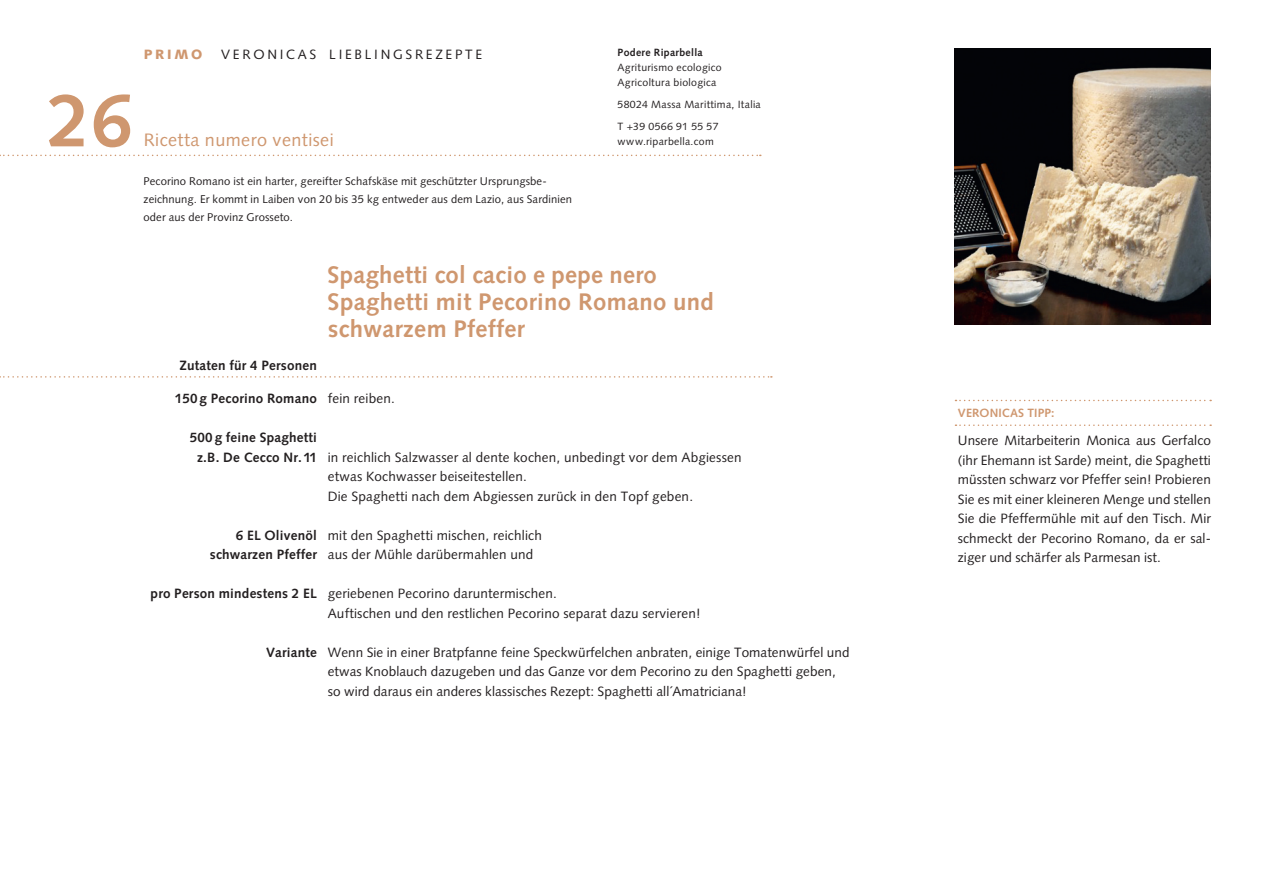
<style>
.page{position:relative;width:1263px;height:893px;background:#fff}
.page>*{position:absolute;margin:0;border:0;box-sizing:border-box;transform-origin:0 0}
.t1{font:700 75px "Syntax CL";color:#cf976f}
.t2{font:700 24px/27px "Syntax CL";letter-spacing:.015em;color:#cf976f}
.t3{font:18px "Syntax CL";letter-spacing:.025em;color:#cf976f}
.t4{font:13.5px/19.5px "Syntax CL";letter-spacing:.015em;color:#231f20}
.t5{font:700 13.5px/19.5px "Syntax CL";letter-spacing:.015em;color:#231f20;text-align:center}
.t6{font:13.5px "Syntax CL";letter-spacing:.2em;color:#231f20}
.t7{font:900 13.5px "Syntax";letter-spacing:.2em;color:#cf976f}
.t8{font:700 12px "Syntax CL";color:#cf976f}
.t9{font:11.25px/18px "Syntax CL";letter-spacing:.01em;color:#231f20}
.t10{font:10.5px/15px "Syntax CL";letter-spacing:.03em;color:#231f20}
.t11{font:700 10.5px "Syntax CL";letter-spacing:.03em;color:#231f20}
</style>
<div class="page">
<img style="left:955px;top:48px;width:256px;height:277px">
<svg style="left:0;top:155px;width:761px;height:1px"></svg>
<svg style="left:0;top:376px;width:772px;height:2px"></svg>
<svg style="left:955px;top:400px;width:256px;height:1px"></svg>
<svg style="left:955px;top:424px;width:256px;height:2px"></svg>
<p class="t7" style="left:144px;top:46px;width:60px">PRIMO</p>
<p class="t6" style="left:221px;top:46px;width:262px">Ver oni ca s Li ebli ngsr ezept e</p>
<h1 class="t1" style="left:48px;top:77px;width:86px">26</h1>
<h3 class="t3" style="left:144px;top:129px;width:191px">Ricetta numero ventisei</h3>
<p class="t9" style="left:144px;top:173px;width:430px">Pecorino Romano ist ein harter, gereifter Schafskäse mit geschützter Ursprungsbe&shy;zeichnung. Er kommt in Laiben von 20 bis 35 kg entweder aus dem Lazio, aus Sardinien oder aus der Provinz Grosseto.</p>
<p class="t11" style="left:618px;top:47px;width:87px">Podere Riparbella</p>
<p class="t10" style="left:618px;top:60px;width:106px">Agriturismo ecologico<br>Agricoltura biologica</p>
<p class="t10" style="left:618px;top:94px;width:145px;line-height:21.8px">58024 Massa Marittima, Italia<br>T +39 0566 91 55 57</p>
<p class="t10" style="left:618px;top:134px;width:98px">www.riparbella.com</p>
<p class="t5" style="left:180px;top:356px;width:139px">Zutaten für 4 Personen</p>
<p class="t5" style="left:175px;top:389px;width:144px">150 g Pecorino Romano</p>
<p class="t5" style="left:190px;top:428px;width:129px">500 g feine Spaghetti z.B. De Cecco Nr.11</p>
<p class="t5" style="left:210px;top:526px;width:109px;text-align:right">6 EL Olivenöl schwarzen Pfeffer</p>
<p class="t5" style="left:151px;top:584px;width:168px">pro Person mindestens 2 EL</p>
<p class="t5" style="left:266px;top:642px;width:52px">Variante</p>
<h2 class="t2" style="left:328px;top:262px;width:388px">Spaghetti col cacio e pepe nero<br>Spaghetti mit Pecorino Romano und schwarzem Pfeffer</h2>
<p class="t4" style="left:328px;top:389px;width:69px">fein reiben.</p>
<p class="t4" style="left:328px;top:447px;width:415px">in reichlich Salzwasser al dente kochen, unbedingt vor dem Abgiessen etwas Kochwasser beiseitestellen.<br>Die Spaghetti nach dem Abgiessen zurück in den Topf geben.</p>
<p class="t4" style="left:328px;top:525px;width:216px">mit den Spaghetti mischen, reichlich aus der Mühle darübermahlen und</p>
<p class="t4" style="left:328px;top:584px;width:374px">geriebenen Pecorino daruntermischen.<br>Auftischen und den restlichen Pecorino separat dazu servieren!</p>
<p class="t4" style="left:328px;top:642px;width:523px">Wenn Sie in einer Bratpfanne feine Speckwürfelchen anbraten, einige Tomatenwürfel und etwas Knoblauch dazugeben und das Ganze vor dem Pecorino zu den Spaghetti geben, so wird daraus ein anderes klassisches Rezept: Spaghetti all´Amatriciana!</p>
<p class="t8" style="left:958px;top:406px;width:17px">vero</p>
<p class="t8" style="left:990px;top:406px;width:21px">nicas</p>
<p class="t8" style="left:1027px;top:406px;width:29px">tipp:</p>
<p class="t4" style="left:958px;top:431px;width:255px;text-align:justify">Unsere Mitarbeiterin Monica aus Gerfalco (ihr Ehemann ist Sarde) meint, die Spaghetti müssten schwarz vor Pfeffer sein! Probieren Sie es mit einer kleineren Menge und stellen Sie die Pfeffermühle mit auf den Tisch. Mir schmeckt der Pecorino Romano, da er sal&shy;ziger und schärfer als Parmesan ist.</p>
</div>
